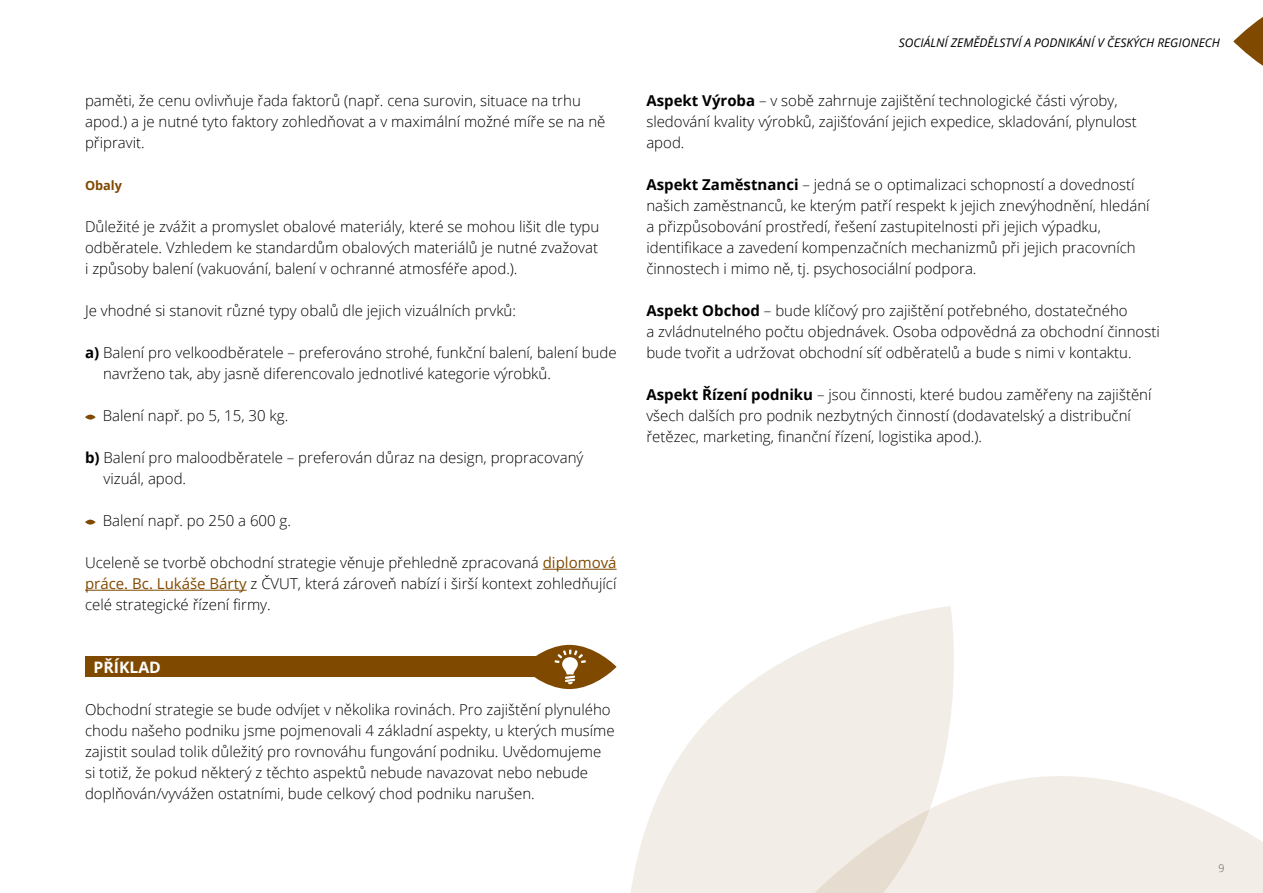
<style>
.page{position:relative;width:1263px;height:893px;background:#fff}
.page>*{position:absolute;margin:0;border:0;box-sizing:border-box;transform-origin:0 0}
.t1{font:700 15.75px "Open Sans";color:#fff}
.t2{font:300 15px/21px "Open Sans";color:#000}
.t3{font:700 12.75px "Open Sans";color:#804900}
.t4{font:italic 12px "Open Sans";color:#000}
.t5{font:300 10.5px "Open Sans";color:#575756}
.s1{font-weight:700}
.s2{font-weight:400;color:#804900}
</style>
<div class="page">
<svg style="left:1233px;top:17px;width:30px;height:49px"></svg>
<hr style="left:543px;top:569px;width:74px;height:1px;background:#804900">
<hr style="left:85px;top:590px;width:162px;height:1px;background:#804900">
<div style="left:85px;top:657px;width:510px;height:20px;background:#804900"></div>
<svg style="left:85px;top:415px;width:11px;height:5px"></svg>
<svg style="left:85px;top:520px;width:11px;height:5px"></svg>
<svg style="left:522px;top:645px;width:95px;height:44px;fill:#804900"></svg>
<svg style="left:554px;top:649px;width:32px;height:35px"></svg>
<svg style="left:603px;top:606px;width:351px;height:287px;fill:#f2ede6"></svg>
<svg style="left:787px;top:764px;width:476px;height:129px;fill:#f2ede6"></svg>
<p class="t2" style="left:85px;top:90px;width:522px">paměti, že cenu ovlivňuje řada faktorů (např. cena surovin, situace na trhu apod.) a je nutné tyto faktory zohledňovat a v maximální možné míře se na ně připravit.</p>
<p class="t3" style="left:85px;top:176px;width:39px">Obaly</p>
<p class="t2" style="left:85px;top:216px;width:516px;text-align:justify">Důležité je zvážit a promyslet obalové materiály, které se mohou lišit dle typu odběratele. Vzhledem ke standardům obalových materiálů je nutné zvažovat i způsoby balení (vakuování, balení v ochranné atmosféře apod.).</p>
<p class="t2" style="left:85px;top:300px;width:432px">Je vhodné si stanovit různé typy obalů dle jejich vizuálních prvků:</p>
<p class="t2" style="left:103px;top:342px;width:515px;text-indent:-18px"><span class="s1">a)</span> Balení pro velkoodběratele – preferováno strohé, funkční balení, balení bude navrženo tak, aby jasně diferencovalo jednotlivé kategorie výrobků.</p>
<p class="t2" style="left:103px;top:405px;width:187px">Balení např. po 5, 15, 30 kg.</p>
<p class="t2" style="left:103px;top:447px;width:481px;text-indent:-18px"><span class="s1">b)</span> Balení pro maloodběratele – preferován důraz na design, propracovaný vizuál, apod.</p>
<p class="t2" style="left:103px;top:510px;width:190px">Balení např. po 250 a 600 g.</p>
<p class="t2" style="left:85px;top:552px;width:533px;text-align:justify">Uceleně se tvorbě obchodní strategie věnuje přehledně zpracovaná <span class="s2">diplomová práce. Bc. Lukáše Bárty</span> z ČVUT, která zároveň nabízí i širší kontext zohledňující celé strategické řízení firmy.</p>
<p class="t1" style="left:94px;top:656px;width:69px">PŘÍKLAD</p>
<p class="t2" style="left:85px;top:699px;width:531px">Obchodní strategie se bude odvíjet v několika rovinách. Pro zajištění plynulého chodu našeho podniku jsme pojmenovali 4 základní aspekty, u kterých musíme zajistit soulad tolik důležitý pro rovnováhu fungování podniku. Uvědomujeme si totiž, že pokud některý z těchto aspektů nebude navazovat nebo nebude doplňován/vyvážen ostatními, bude celkový chod podniku narušen.</p>
<p class="t4" style="left:899px;top:35px;width:323px">SOCIÁLNÍ ZEMĚDĚLSTVÍ A PODNIKÁNÍ V ČESKÝCH REGIONECH</p>
<p class="t2" style="left:646px;top:90px;width:492px"><span class="s1">Aspekt Výroba</span> – v sobě zahrnuje zajištění technologické části výroby, sledování kvality výrobků, zajišťování jejich expedice, skladování, plynulost apod.</p>
<p class="t2" style="left:646px;top:174px;width:505px"><span class="s1">Aspekt Zaměstnanci</span> – jedná se o optimalizaci schopností a dovedností našich zaměstnanců, ke kterým patří respekt k jejich znevýhodnění, hledání a přizpůsobování prostředí, řešení zastupitelnosti při jejich výpadku, identifikace a zavedení kompenzačních mechanizmů při jejich pracovních činnostech i mimo ně, tj. psychosociální podpora.</p>
<p class="t2" style="left:646px;top:300px;width:515px"><span class="s1">Aspekt Obchod</span> – bude klíčový pro zajištění potřebného, dostatečného<br>a zvládnutelného počtu objednávek. Osoba odpovědná za obchodní činnosti bude tvořit a udržovat obchodní síť odběratelů a bude s nimi v kontaktu.</p>
<p class="t2" style="left:646px;top:384px;width:507px"><span class="s1">Aspekt Řízení podniku</span> – jsou činnosti, které budou zaměřeny na zajištění všech dalších pro podnik nezbytných činností (dodavatelský a distribuční řetězec, marketing, finanční řízení, logistika apod.).</p>
<p class="t5" style="left:1218px;top:860px;width:7px">9</p>
</div>
